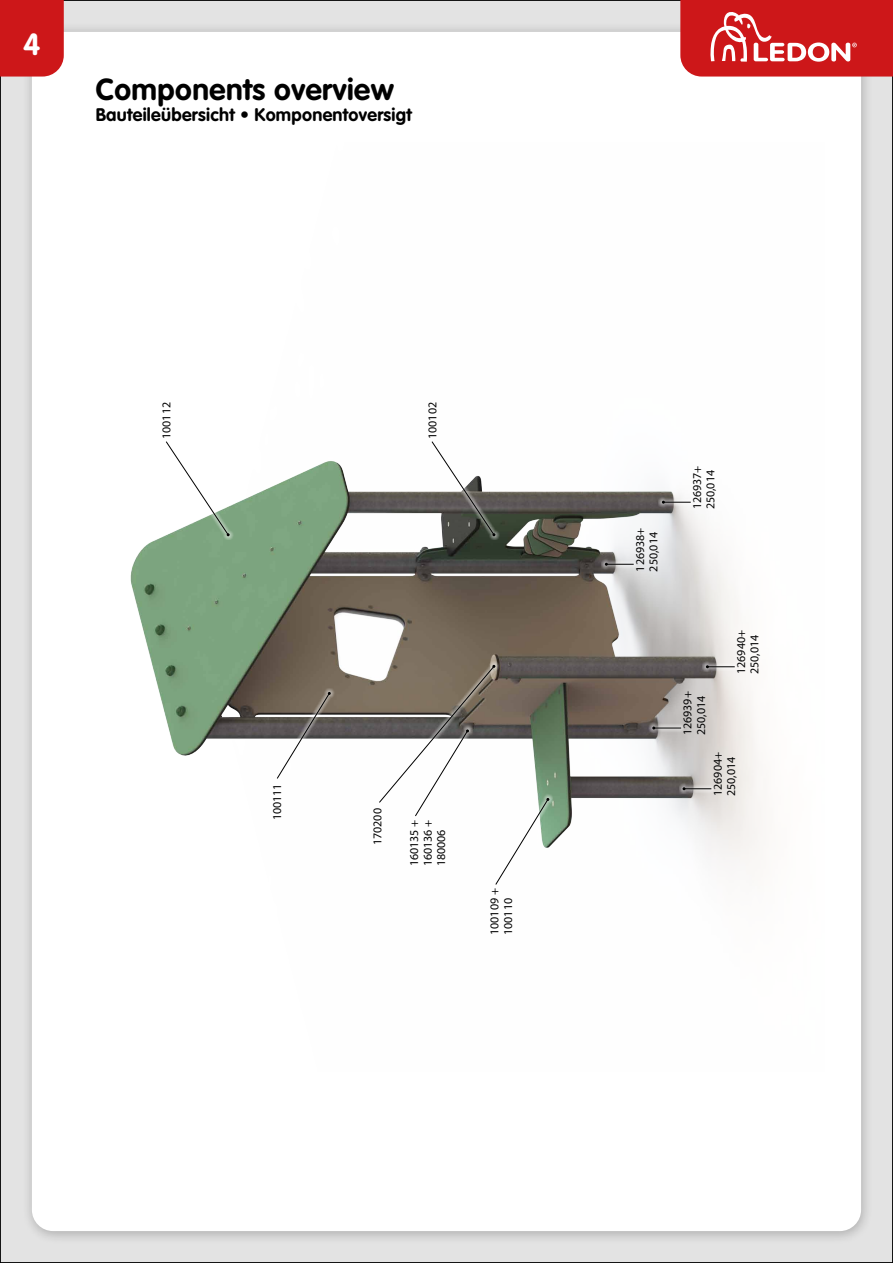
<style>
.page{position:relative;width:893px;height:1263px;background:#e3e3e3}
.page>*{position:absolute;margin:0;border:0;box-sizing:border-box;transform-origin:0 0}
.t1{font:700 30px "VAG Rounded Std";letter-spacing:.015em;color:#000}
.t2{font:700 30px "VAG Rounded Std";color:#fff}
.t3{font:700 18px "VAG Rounded Std";letter-spacing:.015em;color:#000}
.t4{font:12px/13.5px "Myriad Pro";color:#000}
</style>
<div class="page">
<div style="left:21px;top:22px;width:852px;height:1222px;background:#000;opacity:.25"></div>
<div style="left:34px;top:34px;width:825px;height:1195px;background:#fff;border-radius:19px"></div>
<img style="left:130px;top:461px;width:633px;height:405px">
<div style="left:0;top:0;width:64px;height:77px;background:#cd1719"></div>
<svg style="left:680px;top:0;width:213px;height:77px"></svg>
<svg style="left:273px;top:688px;width:62px;height:94px"></svg>
<svg style="left:276px;top:692px;width:55px;height:87px"></svg>
<svg style="left:375px;top:661px;width:124px;height:145px"></svg>
<svg style="left:549px;top:794px;width:4px;height:72px"></svg>
<svg style="left:378px;top:665px;width:171px;height:220px"></svg>
<svg style="left:428px;top:461px;width:72px;height:79px"></svg>
<svg style="left:431px;top:441px;width:64px;height:95px"></svg>
<svg style="left:162px;top:461px;width:72px;height:79px"></svg>
<svg style="left:165px;top:441px;width:65px;height:95px"></svg>
<svg style="left:658px;top:497px;width:37px;height:10px"></svg>
<svg style="left:662px;top:501px;width:29px;height:3px"></svg>
<svg style="left:702px;top:661px;width:37px;height:11px"></svg>
<svg style="left:706px;top:665px;width:29px;height:3px"></svg>
<svg style="left:601px;top:559px;width:37px;height:10px"></svg>
<svg style="left:605px;top:563px;width:29px;height:3px"></svg>
<svg style="left:648px;top:722px;width:37px;height:11px"></svg>
<svg style="left:652px;top:726px;width:29px;height:3px"></svg>
<svg style="left:679px;top:783px;width:36px;height:11px"></svg>
<svg style="left:682px;top:787px;width:29px;height:3px"></svg>
<h1 class="t2" style="left:23px;top:27px;width:19px">4</h1>
<h1 class="t1" style="left:96px;top:71px;width:300px">Components overview</h1>
<h2 class="t3" style="left:96px;top:104px;width:318px">Bauteileübersicht • Komponentoversigt</h2>
<p class="t4" style="left:160px;top:439px;width:38px;rotate:-90deg">100112</p>
<p class="t4" style="left:425px;top:439px;width:38px;rotate:-90deg">100102</p>
<p class="t4" style="left:270px;top:820px;width:38px;rotate:-90deg">100111</p>
<p class="t4" style="left:370px;top:845px;width:38px;rotate:-90deg">170200</p>
<p class="t4" style="left:407px;top:866px;width:48px;text-align:justify;rotate:-90deg">160135 + 160136 + 180006</p>
<p class="t4" style="left:488px;top:935px;width:48px;rotate:-90deg">100109 +<br>100110</p>
<p class="t4" style="left:633px;top:571px;width:46px;rotate:-90deg">126938+<br>250,014</p>
<p class="t4" style="left:690px;top:509px;width:46px;rotate:-90deg">126937+<br>250,014</p>
<p class="t4" style="left:681px;top:735px;width:46px;rotate:-90deg">126939+<br>250,014</p>
<p class="t4" style="left:734px;top:674px;width:46px;rotate:-90deg">126940+<br>250,014</p>
<p class="t4" style="left:711px;top:796px;width:46px;rotate:-90deg">126904+<br>250,014</p>
</div>
